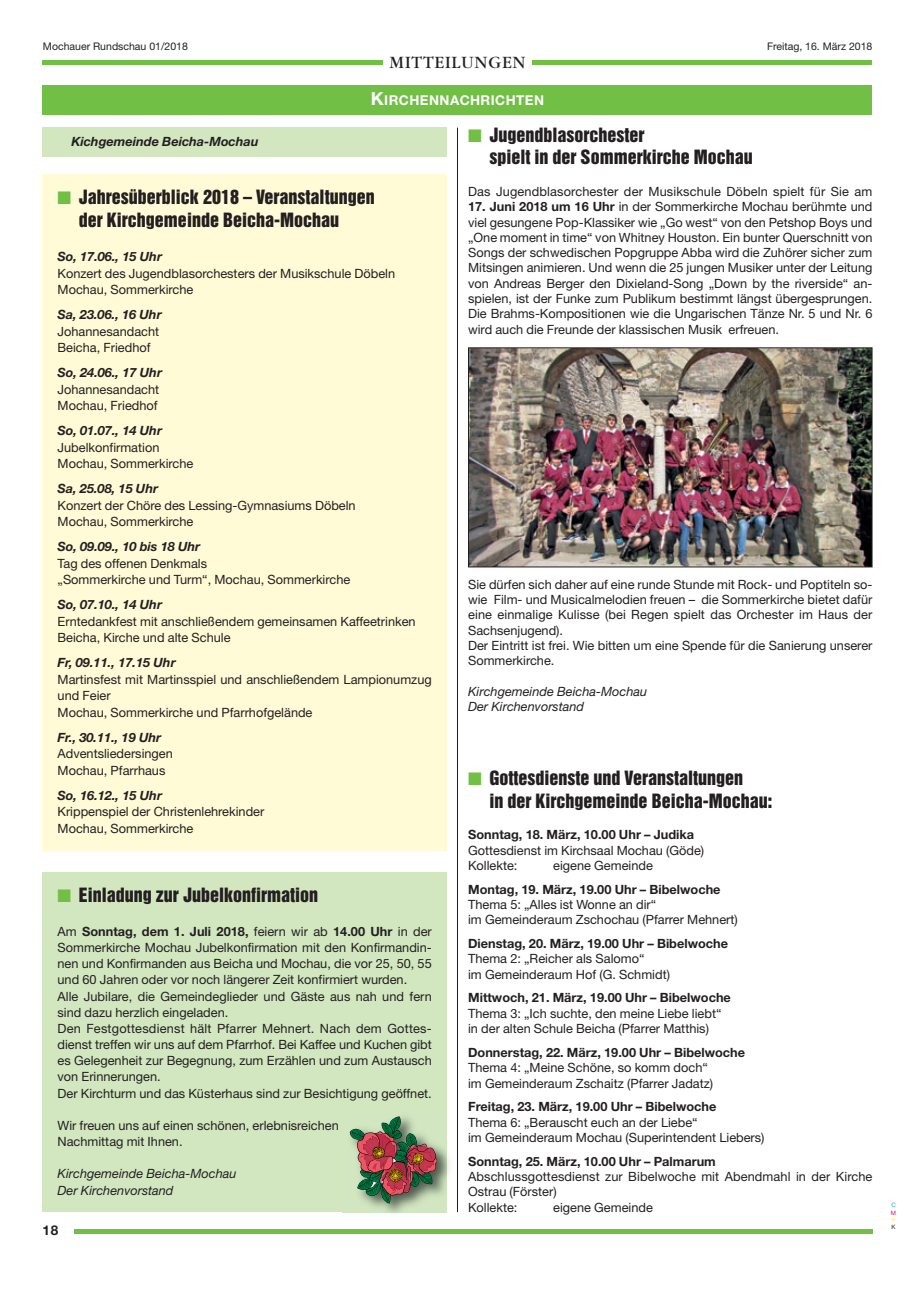
<style>
.page{position:relative;width:915px;height:1293px;background:#fff}
.page>*{position:absolute;margin:0;border:0;box-sizing:border-box;transform-origin:0 0}
.t1{font:18px/22.4px "Helvetica Inserat";color:#231f20}
.t2{font:18px "Garamond";letter-spacing:.05em;color:#231f20}
.t3{font:700 13.5px "Helvetica Neue";letter-spacing:.035em;color:#fff}
.t4{font:700 13.5px "Helvetica Neue";color:#231f20}
.t5{font:12.75px/15.3px "Helvetica Neue";color:#231f20}
.t6{font:700 12.75px "Helvetica Neue";color:#231f20}
.t7{font:italic 700 12.75px "Helvetica Neue";color:#231f20}
.t8{font:italic 12.75px/16.2px "Helvetica Neue";color:#231f20}
.t9{font:10.5px "Helvetica Neue";color:#231f20}
.t10{font:6px "Helvetica Neue";color:#00aeef}
.t11{font:6px "Helvetica Neue";color:#ed028c}
.t12{font:6px "Helvetica Neue";color:#fff101}
.t13{font:6px "Helvetica Neue";color:#231f20}
.s1{font-size:18px}
.s2{color:#71bf44}
.s3{font-weight:700}
</style>
<div class="page">
<hr style="left:74px;top:1229px;width:798px;height:4px;background:#71bf44">
<hr style="left:43px;top:60px;width:828px;height:4px;background:#71bf44">
<div style="left:383px;top:56px;width:148px;height:19px;background:#fff"></div>
<div style="left:43px;top:85px;width:829px;height:30px;background:#71bf44"></div>
<div style="left:43px;top:128px;width:403px;height:29px;background:#d2e7c0"></div>
<div style="left:43px;top:872px;width:403px;height:340px;background:#d2e7c0"></div>
<div style="left:43px;top:174px;width:403px;height:676px;background:#fffbd6"></div>
<img style="left:342px;top:1109px;width:107px;height:104px">
<svg style="left:349px;top:1116px;width:88px;height:87px"></svg>
<img style="left:470px;top:349px;width:400px;height:216px">
<div style="left:468px;top:347px;width:404px;height:220px;border:1px solid #231f20"></div>
<hr style="left:457px;top:128px;width:1px;height:1084px;background:#231f20">
<p class="t9" style="left:43px;top:43px;width:146px">Mochauer Rundschau 01/2018</p>
<p class="t9" style="left:766px;top:43px;width:107px">Freitag, 16. März 2018</p>
<h1 class="t2" style="left:389px;top:56px;width:137px">MITTEILUNGEN</h1>
<p class="t3" style="left:371px;top:95px;width:175px"><span class="s1">K</span>IRCHENNACHRICHTEN</p>
<p class="t7" style="left:71px;top:137px;width:189px">Kichgemeinde Beicha-Mochau</p>
<h1 class="t1" style="left:489px;top:125px;width:265px;text-indent:-21px"><span class="s2">■</span> Jugendblasorchester<br>spielt in der Sommerkirche Mochau</h1>
<p class="t5" style="left:468px;top:185px;width:405px">Das Jugendblasorchester der Musikschule Döbeln spielt für Sie am</p>
<p class="t5" style="left:468px;top:200px;width:405px;text-align:justify"><span class="s3">17. Juni 2018 um 16 Uhr</span> in der Sommerkirche Mochau berühmte und viel gesungene Pop-Klassiker wie „Go west“ von den Petshop Boys und „One moment in time“ von Whitney Houston. Ein bunter Querschnitt von Songs der schwedischen Popgruppe Abba wird die Zuhörer sicher zum Mitsingen animieren. Und wenn die 25 jungen Musiker unter der Leitung von Andreas Berger den Dixieland-Song „Down by the riverside“ an&shy;spielen, ist der Funke zum Publikum bestimmt längst übergesprungen.<br>Die Brahms-Kompositionen wie die Ungarischen Tänze Nr. 5 und Nr. 6 wird auch die Freunde der klassischen Musik erfreuen.</p>
<h1 class="t1" style="left:79px;top:186px;width:297px;line-height:23.5px;text-indent:-21px"><span class="s2">■</span> Jahresüberblick 2018 – Veranstaltungen der Kirchgemeinde Beicha-Mochau</h1>
<p class="t7" style="left:58px;top:252px;width:106px">So, 17.06., 15 Uhr</p>
<p class="t5" style="left:58px;top:266px;width:339px;line-height:16.5px">Konzert des Jugendblasorchesters der Musikschule Döbeln<br>Mochau, Sommerkirche</p>
<p class="t7" style="left:58px;top:310px;width:106px">Sa, 23.06., 16 Uhr</p>
<p class="t5" style="left:58px;top:324px;width:103px;line-height:16.5px">Johannesandacht<br>Beicha, Friedhof</p>
<p class="t7" style="left:58px;top:368px;width:106px">So, 24.06., 17 Uhr</p>
<p class="t5" style="left:58px;top:382px;width:103px;line-height:16.5px">Johannesandacht<br>Mochau, Friedhof</p>
<p class="t7" style="left:58px;top:426px;width:106px">So, 01.07., 14 Uhr</p>
<p class="t5" style="left:58px;top:440px;width:137px;line-height:16.5px">Jubelkonfirmation<br>Mochau, Sommerkirche</p>
<p class="t7" style="left:58px;top:484px;width:102px">Sa, 25.08, 15 Uhr</p>
<p class="t5" style="left:58px;top:498px;width:299px;line-height:16.5px">Konzert der Chöre des Lessing-Gymnasiums Döbeln<br>Mochau, Sommerkirche</p>
<p class="t7" style="left:58px;top:542px;width:144px">So, 09.09., 10 bis 18 Uhr</p>
<p class="t5" style="left:58px;top:556px;width:294px;line-height:16.5px">Tag des offenen Denkmals<br>„Sommerkirche und Turm“, Mochau, Sommerkirche</p>
<p class="t7" style="left:58px;top:600px;width:106px">So, 07.10., 14 Uhr</p>
<p class="t5" style="left:58px;top:614px;width:359px;line-height:16.5px">Erntedankfest mit anschließendem gemeinsamen Kaffeetrinken<br>Beicha, Kirche und alte Schule</p>
<p class="t7" style="left:58px;top:658px;width:120px">Fr, 09.11., 17.15 Uhr</p>
<p class="t5" style="left:58px;top:672px;width:375px;line-height:16.5px">Martinsfest mit Martinsspiel und anschließendem Lampionumzug und Feier<br>Mochau, Sommerkirche und Pfarrhofgelände</p>
<p class="t7" style="left:58px;top:733px;width:105px">Fr., 30.11., 19 Uhr</p>
<p class="t5" style="left:58px;top:747px;width:117px;line-height:16.5px">Adventsliedersingen<br>Mochau, Pfarrhaus</p>
<p class="t7" style="left:58px;top:791px;width:106px">So, 16.12., 15 Uhr</p>
<p class="t5" style="left:58px;top:805px;width:208px;line-height:16.5px">Krippenspiel der Christenlehrekinder<br>Mochau, Sommerkirche</p>
<p class="t5" style="left:468px;top:578px;width:405px">Sie dürfen sich daher auf eine runde Stunde mit Rock- und Poptiteln so&shy;wie Film- und Musicalmelodien freuen – die Sommerkirche bietet dafür eine einmalige Kulisse (bei Regen spielt das Orchester im Haus der Sachsenjugend).<br>Der Eintritt ist frei. Wie bitten um eine Spende für die Sanierung unserer Sommerkirche.</p>
<p class="t8" style="left:468px;top:685px;width:180px;line-height:15.3px">Kirchgemeinde Beicha-Mochau<br>Der Kirchenvorstand</p>
<h1 class="t1" style="left:489px;top:768px;width:284px;text-indent:-21px"><span class="s2">■</span> Gottesdienste und Veranstaltungen<br>in der Kirchgemeinde Beicha-Mochau:</h1>
<p class="t6" style="left:468px;top:830px;width:227px">Sonntag, 18. März, 10.00 Uhr – Judika</p>
<p class="t5" style="left:468px;top:843px;width:237px">Gottesdienst im Kirchsaal Mochau (Göde)<br>Kollekte:</p>
<p class="t5" style="left:553px;top:859px;width:101px">eigene Gemeinde</p>
<p class="t6" style="left:468px;top:884px;width:254px">Montag, 19. März, 19.00 Uhr – Bibelwoche</p>
<p class="t5" style="left:468px;top:898px;width:271px">Thema 5: „Alles ist Wonne an dir“<br>im Gemeinderaum Zschochau (Pfarrer Mehnert)</p>
<p class="t6" style="left:468px;top:939px;width:261px">Dienstag, 20. März, 19.00 Uhr – Bibelwoche</p>
<p class="t5" style="left:468px;top:952px;width:203px">Thema 2: „Reicher als Salomo“<br>im Gemeinderaum Hof (G. Schmidt)</p>
<p class="t6" style="left:468px;top:993px;width:264px">Mittwoch, 21. März, 19.00 Uhr – Bibelwoche</p>
<p class="t5" style="left:468px;top:1007px;width:255px">Thema 3: „Ich suchte, den meine Liebe liebt“ in der alten Schule Beicha (Pfarrer Matthis)</p>
<p class="t6" style="left:468px;top:1047px;width:278px">Donnerstag, 22. März, 19.00 Uhr – Bibelwoche</p>
<p class="t5" style="left:468px;top:1061px;width:246px">Thema 4: „Meine Schöne, so komm doch“ im Gemeinderaum Zschaitz (Pfarrer Jadatz)</p>
<p class="t6" style="left:468px;top:1102px;width:250px">Freitag, 23. März, 19.00 Uhr – Bibelwoche</p>
<p class="t5" style="left:468px;top:1115px;width:298px">Thema 6: „Berauscht euch an der Liebe“<br>im Gemeinderaum Mochau (Superintendent Liebers)</p>
<p class="t6" style="left:468px;top:1156px;width:249px">Sonntag, 25. März, 10.00 Uhr – Palmarum</p>
<p class="t5" style="left:468px;top:1170px;width:405px">Abschlussgottesdienst zur Bibelwoche mit Abendmahl in der Kirche<br>Ostrau (Förster)<br>Kollekte:</p>
<h1 class="t1" style="left:58px;top:884px;width:262px"><span class="s2">■</span> Einladung zur Jubelkonfirmation</h1>
<p class="t5" style="left:58px;top:924px;width:375px;line-height:16.2px">Am <span class="s3">Sonntag, dem 1. Juli 2018,</span> feiern wir ab <span class="s3">14.00 Uhr</span> in der Sommerkirche Mochau Jubelkonfirmation mit den Konfirmandin&shy;nen und Konfirmanden aus Beicha und Mochau, die vor 25, 50, 55 und 60 Jahren oder vor noch längerer Zeit konfirmiert wurden.<br>Alle Jubilare, die Gemeindeglieder und Gäste aus nah und fern sind dazu herzlich eingeladen.<br>Den Festgottesdienst hält Pfarrer Mehnert. Nach dem Gottes&shy;dienst treffen wir uns auf dem Pfarrhof. Bei Kaffee und Kuchen gibt es Gelegenheit zur Begegnung, zum Erzählen und zum Austausch von Erinnerungen.<br>Der Kirchturm und das Küsterhaus sind zur Besichtigung geöffnet.</p>
<p class="t5" style="left:58px;top:1118px;width:283px;line-height:16.2px">Wir freuen uns auf einen schönen, erlebnisreichen<br>Nachmittag mit Ihnen.</p>
<p class="t8" style="left:58px;top:1167px;width:180px">Kirchgemeinde Beicha-Mochau<br>Der Kirchenvorstand</p>
<p class="t5" style="left:553px;top:1200px;width:101px">eigene Gemeinde</p>
<p class="t4" style="left:43px;top:1225px;width:17px">18</p>
<p class="t10" style="left:891px;top:1203px;width:6px">C</p>
<p class="t11" style="left:890px;top:1210px;width:7px">M</p>
<p class="t12" style="left:891px;top:1217px;width:5px">Y</p>
<p class="t13" style="left:891px;top:1224px;width:6px">K</p>
</div>
